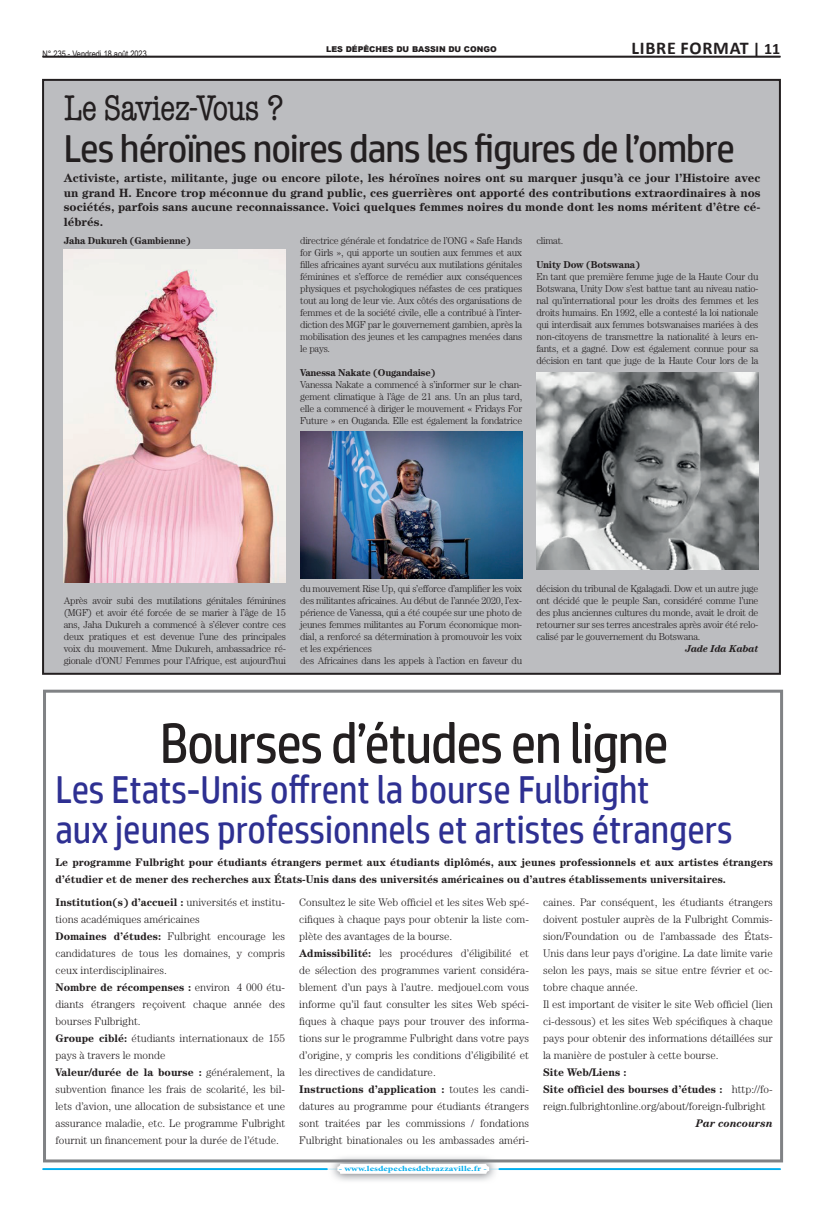
<style>
.page{position:relative;width:823px;height:1205px;background:#fff}
.page>*{position:absolute;margin:0;border:0;box-sizing:border-box;transform-origin:0 0}
.t1{font:57px "HP Simplified";letter-spacing:-.025em;color:#231f20;scale:.9 1}
.t2{font:39px/40px "HP Simplified";color:#2e3092;scale:.9 1}
.t3{font:39px "HP Simplified";letter-spacing:-.025em;color:#231f20;scale:.96 1}
.t4{font:condensed 36px "American Typewriter Std";letter-spacing:-.025em;color:#231f20}
.t5{font:700 18px "Calibri";letter-spacing:.04em;color:#231f20}
.t6{font:700 12px/14.4px "Century";color:#231f20;text-align:justify}
.t7{font:300 11px/17px "Century";color:#231f20}
.t8{font:700 11px/17px "Century";color:#231f20}
.t9{font:italic 700 11px "Century";color:#231f20}
.t10{font:300 10px/12px "Century";letter-spacing:-.025em;color:#231f20;text-align:justify}
.t11{font:700 10px "Century";letter-spacing:-.025em;color:#231f20}
.t12{font:italic 700 10px "Century";letter-spacing:-.025em;color:#231f20}
.t13{font:9px "Arial Narrow";color:#231f20}
.t14{font:900 8px "Arial";color:#231f20}
.t15{font:700 7.5px "Minion Pro";letter-spacing:.005em;color:#00aeef;scale:1.33 1}
.s1{font-size:16px}
.s2{font-weight:700}
</style>
<div class="page">
<svg style="left:43px;top:1168px;width:737px;height:2px"></svg>
<div style="left:337px;top:1164px;width:152px;height:10px;background:#fff;border-radius:3px"></div>
<hr style="left:43px;top:56px;width:737px;height:1px;background:#231f20">
<hr style="left:43px;top:57px;width:737px;height:1px;background:#231f20">
<div style="left:43px;top:80px;width:736px;height:594px;background:#bcbdc0"></div>
<img style="left:64px;top:249px;width:222px;height:333px">
<img style="left:300px;top:431px;width:222px;height:148px">
<img style="left:536px;top:372px;width:222px;height:198px">
<div style="left:43px;top:690px;width:739px;height:472px;border:3px solid #808285"></div>
<p class="t13" style="left:43px;top:47px;width:106px">N° 235 - Vendredi 18 août 2023</p>
<p class="t14" style="left:326px;top:43px;width:172px">LES DÉPÊCHES DU BASSIN DU CONGO</p>
<h3 class="t5" style="left:631px;top:37px;width:150px">LIBRE FORMAT <span class="s1">| 11</span></h3>
<h3 class="t4" style="left:64px;top:89px;width:221px">Le Saviez-Vous ?</h3>
<h2 class="t3" style="left:64px;top:123px;width:700px">Les héroïnes noires dans les figures de l’ombre</h2>
<p class="t6" style="left:64px;top:171px;width:697px">Activiste, artiste, militante, juge ou encore pilote, les héroïnes noires ont su marquer jusqu’à ce jour l’Histoire avec un grand H. Encore trop méconnue du grand public, ces guerrières ont apporté des contributions extraordinaires à nos sociétés, parfois sans aucune reconnaissance. Voici quelques femmes noires du monde dont les noms méritent d’être cé&shy;lébrés.</p>
<p class="t11" style="left:64px;top:234px;width:128px">Jaha Dukureh (Gambienne)</p>
<p class="t10" style="left:300px;top:234px;width:223px">directrice générale et fondatrice de l’ONG « Safe Hands for Girls », qui apporte un soutien aux femmes et aux filles africaines ayant survécu aux mutilations génitales féminines et s’efforce de remédier aux conséquences physiques et psychologiques néfastes de ces pratiques tout au long de leur vie. Aux côtés des organisations de femmes et de la société civile, elle a contribué à l’inter&shy;diction des MGF par le gouvernement gambien, après la mobilisation des jeunes et les campagnes menées dans le pays.</p>
<p class="t11" style="left:300px;top:367px;width:137px">Vanessa Nakate (Ougandaise)</p>
<p class="t10" style="left:300px;top:378px;width:223px">Vanessa Nakate a commencé à s’informer sur le chan&shy;gement climatique à l’âge de 21 ans. Un an plus tard, elle a commencé à diriger le mouvement « Fridays For Future » en Ouganda. Elle est également la fondatrice</p>
<p class="t10" style="left:536px;top:234px;width:29px">climat.</p>
<p class="t11" style="left:536px;top:259px;width:105px">Unity Dow (Botswana)</p>
<p class="t10" style="left:536px;top:270px;width:223px">En tant que première femme juge de la Haute Cour du Botswana, Unity Dow s’est battue tant au niveau natio&shy;nal qu’international pour les droits des femmes et les droits humains. En 1992, elle a contesté la loi nationale qui interdisait aux femmes botswanaises mariées à des non-citoyens de transmettre la nationalité à leurs en&shy;fants, et a gagné. Dow est également connue pour sa décision en tant que juge de la Haute Cour lors de la</p>
<p class="t10" style="left:64px;top:594px;width:223px">Après avoir subi des mutilations génitales féminines (MGF) et avoir été forcée de se marier à l’âge de 15 ans, Jaha Dukureh a commencé à s’élever contre ces deux pratiques et est devenue l’une des principales voix du mouvement. Mme Dukureh, ambassadrice ré&shy;gionale d’ONU Femmes pour l’Afrique, est aujourd’hui</p>
<p class="t10" style="left:300px;top:582px;width:223px;text-align:left">du mouvement Rise Up, qui s’efforce d’amplifier les voix des militantes africaines. Au début de l’année 2020, l’ex&shy;périence de Vanessa, qui a été coupée sur une photo de jeunes femmes militantes au Forum économique mon&shy;dial, a renforcé sa détermination à promouvoir les voix et les expériences<br>des Africaines dans les appels à l’action en faveur du</p>
<p class="t10" style="left:536px;top:582px;width:223px">décision du tribunal de Kgalagadi. Dow et un autre juge ont décidé que le peuple San, considéré comme l’une des plus anciennes cultures du monde, avait le droit de retourner sur ses terres ancestrales après avoir été relo&shy;calisé par le gouvernement du Botswana.</p>
<p class="t12" style="left:684px;top:643px;width:75px">Jade Ida Kabat</p>
<h1 class="t1" style="left:160px;top:706px;width:566px">Bourses d’études en ligne</h1>
<h2 class="t2" style="left:55px;top:769px;width:753px">Les Etats-Unis offrent la bourse Fulbright<br>aux jeunes professionnels et artistes étrangers</h2>
<p class="t8" style="left:55px;top:854px;width:718px">Le programme Fulbright pour étudiants étrangers permet aux étudiants diplômés, aux jeunes professionnels et aux artistes étrangers d’étudier et de mener des recherches aux États-Unis dans des universités américaines ou d’autres établissements universitaires.</p>
<p class="t7" style="left:55px;top:893px;width:231px"><span class="s2">Institution(s) d’accueil :</span> universités et institu&shy;tions académiques américaines<br><span class="s2">Domaines d’études:</span> Fulbright encourage les candidatures de tous les domaines, y compris ceux interdisciplinaires.<br><span class="s2">Nombre de récompenses :</span> environ 4 000 étu&shy;diants étrangers reçoivent chaque année des bourses Fulbright.<br><span class="s2">Groupe ciblé:</span> étudiants internationaux de 155 pays à travers le monde<br><span class="s2">Valeur/durée de la bourse :</span> généralement, la subvention finance les frais de scolarité, les bil&shy;lets d’avion, une allocation de subsistance et une assurance maladie, etc. Le programme Fulbright fournit un financement pour la durée de l’étude.</p>
<p class="t7" style="left:299px;top:893px;width:231px">Consultez le site Web officiel et les sites Web spé&shy;cifiques à chaque pays pour obtenir la liste com&shy;plète des avantages de la bourse.<br><span class="s2">Admissibilité:</span> les procédures d’éligibilité et de sélection des programmes varient considéra&shy;blement d’un pays à l’autre. medjouel.com vous informe qu’il faut consulter les sites Web spéci&shy;fiques à chaque pays pour trouver des informa&shy;tions sur le programme Fulbright dans votre pays d’origine, y compris les conditions d’éligibilité et les directives de candidature.<br><span class="s2">Instructions d’application :</span> toutes les candi&shy;datures au programme pour étudiants étrangers sont traitées par les commissions / fondations Fulbright binationales ou les ambassades améri-</p>
<p class="t7" style="left:543px;top:893px;width:231px">caines. Par conséquent, les étudiants étrangers doivent postuler auprès de la Fulbright Commis&shy;sion/Foundation ou de l’ambassade des États-Unis dans leur pays d’origine. La date limite varie selon les pays, mais se situe entre février et oc&shy;tobre chaque année.<br>Il est important de visiter le site Web officiel (lien ci-dessous) et les sites Web spécifiques à chaque pays pour obtenir des informations détaillées sur la manière de postuler à cette bourse.</p>
<p class="t7" style="left:543px;top:1063px;width:231px"><span class="s2">Site Web/Liens :<br>Site officiel des bourses d’études :</span> http://fo&shy;reign.fulbrightonline.org/about/foreign-fulbright</p>
<p class="t9" style="left:695px;top:1116px;width:78px">Par concoursn</p>
<p class="t15" style="left:338px;top:1163px;width:113px">- www.lesdepechesdebrazzaville.fr -</p>
</div>
